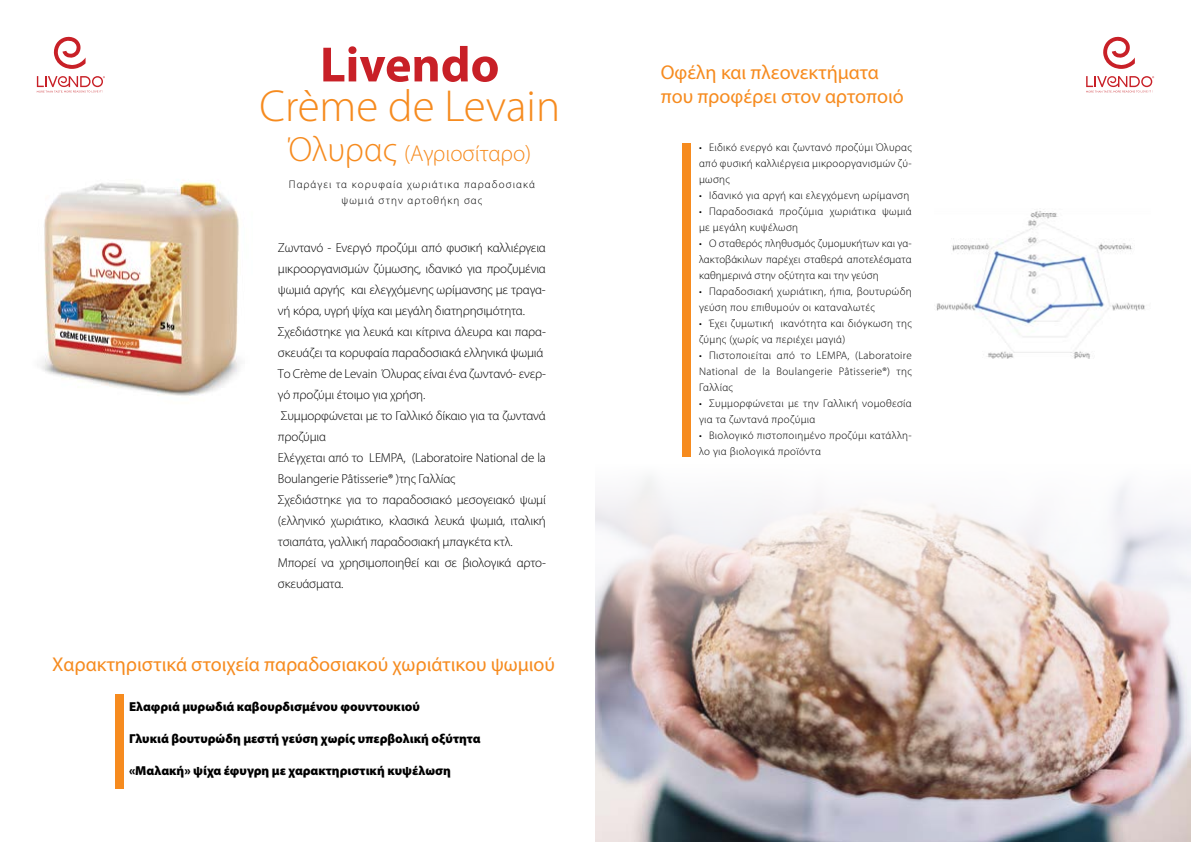
<style>
.page{position:relative;width:1191px;height:842px;background:#fff}
.page>*{position:absolute;margin:0;border:0;box-sizing:border-box;transform-origin:0 0}
.t1{font:700 50px "Myriad Pro";color:#c82027}
.t2{font:300 45px "Myriad Pro";color:#f68b1f}
.t3{font:300 23px "Myriad Pro";color:#f68b1f}
.t4{font:20px/24px "Myriad Pro";color:#f68b1f}
.t5{font:300 13px/21px "Myriad Pro";letter-spacing:-.01em;color:#000}
.t6{font:900 13px "Myriad Pro";color:#000}
.t7{font:300 11px/16px "Myriad Pro";letter-spacing:.03em;color:#000}
.t8{font:300 11px/16px "Myriad Pro";letter-spacing:.1em;color:#000;text-align:center}
.s1{font-size:35px}
</style>
<div class="page">
<div style="left:115px;top:694px;width:8px;height:94px;background:#f68b1f"></div>
<img style="left:41px;top:182px;width:199px;height:214px">
<svg style="left:37px;top:76px;width:68px;height:17px"></svg>
<svg style="left:53px;top:36px;width:33px;height:33px"></svg>
<svg style="left:1086px;top:76px;width:68px;height:17px"></svg>
<svg style="left:1103px;top:36px;width:31px;height:33px"></svg>
<div style="left:682px;top:143px;width:9px;height:313px;background:#f68b1f"></div>
<img style="left:595px;top:477px;width:596px;height:365px">
<img style="left:936px;top:211px;width:209px;height:148px">
<h1 class="t1" style="left:320px;top:32px;width:181px">Livendo</h1>
<h2 class="t2" style="left:259px;top:79px;width:302px">Crème de Levain</h2>
<h3 class="t3" style="left:288px;top:140px;width:245px"><span class="s1">Όλυρας</span> (Αγριοσίταρο)</h3>
<p class="t8" style="left:289px;top:177px;width:248px">Παράγει τα κορυφαία χωριάτικα παραδοσιακά ψωμιά στην αρτοθήκη σας</p>
<p class="t5" style="left:278px;top:237px;width:269px">Ζωντανό - Ενεργό προζύμι από φυσική καλλιέργεια μικροοργανισμών ζύμωσης, ιδανικό για προζυμένια ψωμιά αργής και ελεγχόμενης ωρίμανσης με τραγα&shy;νή κόρα, υγρή ψίχα και μεγάλη διατηρησιμότητα.<br>Σχεδιάστηκε για λευκά και κίτρινα άλευρα και παρα&shy;σκευάζει τα κορυφαία παραδοσιακά ελληνικά ψωμιά Το Crème de Levain Όλυρας είναι ένα ζωντανό- ενερ&shy;γό προζύμι έτοιμο για χρήση.<br>Συμμορφώνεται με το Γαλλικό δίκαιο για τα ζωντανά προζύμια<br>Ελέγχεται από το LEMPA, (Laboratoire National de la Boulangerie Pâtisserie® )της Γαλλίας<br>Σχεδιάστηκε για το παραδοσιακό μεσογειακό ψωμί (ελληνικό χωριάτικο, κλασικά λευκά ψωμιά, ιταλική τσιαπάτα, γαλλική παραδοσιακή μπαγκέτα κτλ.<br>Μπορεί να χρησιμοποιηθεί και σε βιολογικά αρτο&shy;σκευάσματα.</p>
<h3 class="t4" style="left:52px;top:652px;width:504px">Χαρακτηριστικά στοιχεία παραδοσιακού χωριάτικου ψωμιού</h3>
<p class="t6" style="left:129px;top:698px;width:292px">Ελαφριά μυρωδιά καβουρδισμένου φουντουκιού</p>
<p class="t6" style="left:129px;top:730px;width:353px">Γλυκιά βουτυρώδη μεστή γεύση χωρίς υπερβολική οξύτητα</p>
<p class="t6" style="left:129px;top:762px;width:323px">«Μαλακή» ψίχα έφυγρη με χαρακτηριστική κυψέλωση</p>
<h3 class="t4" style="left:661px;top:60px;width:244px">Οφέλη και πλεονεκτήματα που προφέρει στον αρτοποιό</h3>
<p class="t7" style="left:699px;top:139px;width:214px;text-align:justify">• Ειδικό ενεργό και ζωντανό προζύμι Όλυρας από φυσική καλλιέργεια μικροοργανισμών ζύ&shy;μωσης</p>
<p class="t7" style="left:699px;top:187px;width:212px">• Ιδανικό για αργή και ελεγχόμενη ωρίμανση</p>
<p class="t7" style="left:699px;top:203px;width:214px">• Παραδοσιακά προζύμια χωριάτικα ψωμιά με μεγάλη κυψέλωση</p>
<p class="t7" style="left:699px;top:235px;width:214px;text-align:justify">• Ο σταθερός πληθυσμός ζυμομυκήτων και γα&shy;λακτοβάκιλων παρέχει σταθερά αποτελέσματα καθημερινά στην οξύτητα και την γεύση</p>
<p class="t7" style="left:699px;top:283px;width:214px">• Παραδοσιακή χωριάτικη, ήπια, βουτυρώδη γεύση που επιθυμούν οι καταναλωτές</p>
<p class="t7" style="left:699px;top:315px;width:214px">• Έχει ζυμωτική ικανότητα και διόγκωση της ζύμης (χωρίς να περιέχει μαγιά)</p>
<p class="t7" style="left:699px;top:347px;width:214px;text-align:justify">• Πιστοποιείται από το LEMPA, (Laboratoire National de la Boulangerie Pâtisserie®) της Γαλλίας</p>
<p class="t7" style="left:699px;top:395px;width:214px">• Συμμορφώνεται με την Γαλλική νομοθεσία για τα ζωντανά προζύμια</p>
<p class="t7" style="left:699px;top:427px;width:214px">• Βιολογικό πιστοποιημένο προζύμι κατάλλη&shy;λο για βιολογικά προϊόντα</p>
</div>
